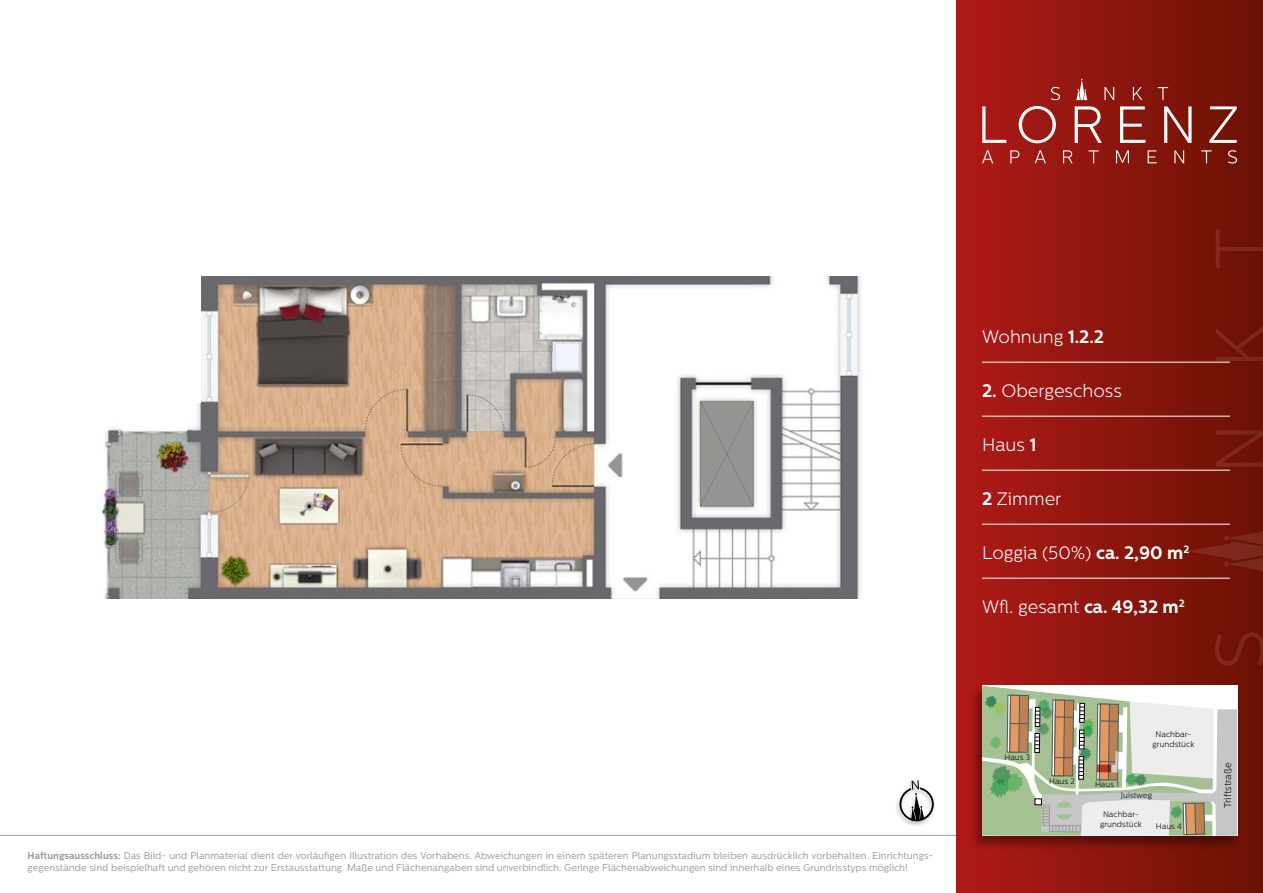
<style>
.page{position:relative;width:1263px;height:893px;background:#fff}
.page>*{position:absolute;margin:0;border:0;box-sizing:border-box;transform-origin:0 0}
.t1{font:300 18px "Centrale Sans";color:#fff}
.t2{font:9.75px/11.7px "Centrale Sans";color:#9d9d9c}
.t3{font:300 9.75px "Centrale Sans";color:#000}
.t4{font:300 8.1px/9.6px "Centrale Sans";color:#000;text-align:center}
.s1{font-weight:700}
</style>
<div class="page">
<div style="left:956px;top:0;width:307px;height:893px;background:linear-gradient(to right,#b01a19,#6a1204)"></div>
<hr style="left:0;top:835px;width:956px;height:1px;background:#9d9d9c">
<svg style="left:982px;top:106px;width:24px;height:37px"></svg>
<svg style="left:1019px;top:106px;width:37px;height:37px"></svg>
<svg style="left:1075px;top:106px;width:27px;height:37px"></svg>
<svg style="left:1120px;top:106px;width:25px;height:37px"></svg>
<svg style="left:1164px;top:106px;width:27px;height:37px"></svg>
<svg style="left:1209px;top:106px;width:28px;height:37px"></svg>
<svg style="left:982px;top:150px;width:11px;height:13px"></svg>
<svg style="left:1010px;top:150px;width:9px;height:13px"></svg>
<svg style="left:1035px;top:150px;width:11px;height:13px"></svg>
<svg style="left:1063px;top:150px;width:10px;height:13px"></svg>
<svg style="left:1088px;top:150px;width:11px;height:13px"></svg>
<svg style="left:1116px;top:150px;width:13px;height:13px"></svg>
<svg style="left:1147px;top:150px;width:10px;height:13px"></svg>
<svg style="left:1174px;top:150px;width:10px;height:13px"></svg>
<svg style="left:1201px;top:150px;width:11px;height:13px"></svg>
<svg style="left:1228px;top:150px;width:9px;height:14px"></svg>
<svg style="left:1051px;top:87px;width:9px;height:13px"></svg>
<svg style="left:1104px;top:87px;width:10px;height:13px"></svg>
<svg style="left:1133px;top:87px;width:9px;height:13px"></svg>
<svg style="left:1158px;top:87px;width:10px;height:13px"></svg>
<svg style="left:1076px;top:79px;width:11px;height:21px"></svg>
<svg style="left:1215px;top:632px;width:48px;height:34px;background:#72180b"></svg>
<svg style="left:1215px;top:430px;width:48px;height:37px;background:#73190c"></svg>
<svg style="left:1215px;top:326px;width:48px;height:35px;background:#72180b"></svg>
<svg style="left:1215px;top:230px;width:48px;height:38px;background:#711609"></svg>
<svg style="left:1184px;top:530px;width:79px;height:42px;background:#771b0f"></svg>
<div style="left:968px;top:684px;width:273px;height:167px;background:#000;opacity:.4"></div>
<svg style="left:982px;top:685px;width:255px;height:151px"></svg>
<div style="left:894px;top:778px;width:43px;height:49px;background:#000;opacity:.3"></div>
<svg style="left:899px;top:780px;width:35px;height:42px"></svg>
<img style="left:99px;top:276px;width:763px;height:322px">
<hr style="left:982px;top:362px;width:248px;height:1px;background:#fff">
<hr style="left:982px;top:416px;width:248px;height:1px;background:#fff">
<hr style="left:982px;top:470px;width:248px;height:1px;background:#fff">
<hr style="left:982px;top:524px;width:248px;height:1px;background:#fff">
<hr style="left:982px;top:578px;width:248px;height:1px;background:#fff">
<svg style="left:1097px;top:765px;width:14px;height:7px"></svg>
<div style="left:1111px;top:765px;width:6px;height:7px;background:#d0d0d0"></div>
<hr style="left:1115px;top:751px;width:3px;height:14px;background:#d0d0d0">
<div style="left:75px;top:256px;width:126px;height:147px;background:#fff"></div>
<p class="t2" style="left:28px;top:850px;width:907px"><span class="s1">Haftungsausschluss:</span> Das Bild- und Planmaterial dient der vorläufigen Illustration des Vorhabens. Abweichungen in einem späteren Planungsstadium bleiben ausdrücklich vorbehalten. Einrichtungs&shy;gegenstände sind beispielhaft und gehören nicht zur Erstausstattung. Maße und Flächenangaben sind unverbindlich. Geringe Flächenabweichungen sind innerhalb eines Grundrisstyps möglich!</p>
<h1 class="t1" style="left:982px;top:326px;width:123px">Wohnung <span class="s1">1.2.2</span></h1>
<h1 class="t1" style="left:982px;top:380px;width:141px"><span class="s1">2.</span> Obergeschoss</h1>
<h1 class="t1" style="left:982px;top:434px;width:56px">Haus <span class="s1">1</span></h1>
<h1 class="t1" style="left:982px;top:488px;width:81px"><span class="s1">2</span> Zimmer</h1>
<h1 class="t1" style="left:982px;top:542px;width:209px">Loggia (50%) <span class="s1">ca. 2,90 m</span><sup>2</sup></h1>
<h1 class="t1" style="left:982px;top:596px;width:204px">Wfl. gesamt <span class="s1">ca. 49,32 m</span><sup>2</sup></h1>
<p class="t4" style="left:1004px;top:752px;width:27px">Haus 3</p>
<p class="t4" style="left:1049px;top:776px;width:27px">Haus 2</p>
<p class="t4" style="left:1095px;top:779px;width:25px">Haus 1</p>
<p class="t4" style="left:1152px;top:729px;width:43px">Nachbar&shy;grundstück</p>
<p class="t4" style="left:1121px;top:791px;width:33px">Juistweg</p>
<p class="t4" style="left:1100px;top:810px;width:43px">Nachbar&shy;grundstück</p>
<p class="t4" style="left:1156px;top:821px;width:28px">Haus 4</p>
<p class="t3" style="left:1222px;top:808px;width:47px;rotate:-90deg">Triftstraße</p>
</div>
